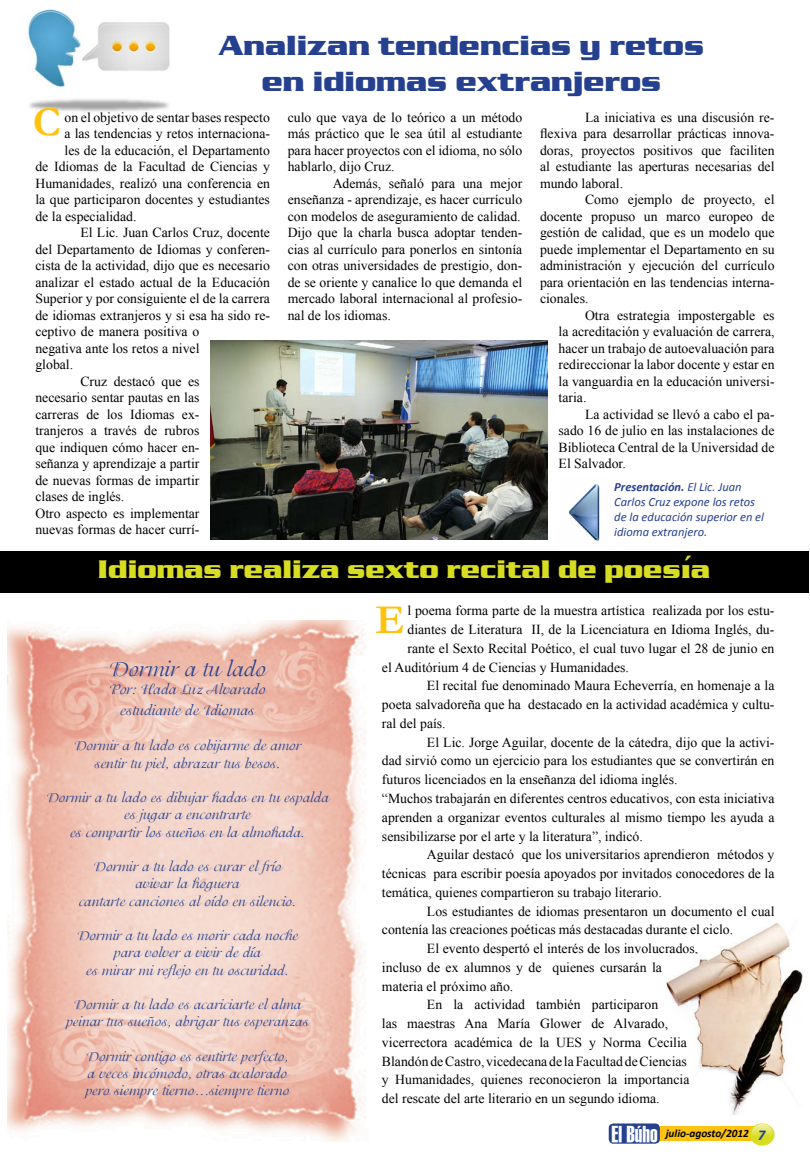
<style>
.page{position:relative;width:810px;height:1170px;background:#fff}
.page>*{position:absolute;margin:0;border:0;box-sizing:border-box;transform-origin:0 0}
.t1{font:700 41.25px "Garamond";color:#ffc20e}
.t2{font:700 30px/36px "Enterprise";color:#25408f;text-align:center}
.t3{font:700 27.5px "Enterprise";color:#d9dd22}
.t4{font:22.5px "Adorable";color:#25408f}
.t5{font:15px/21px "Adorable";color:#25408f;text-align:center}
.t6{font:14.38px/17.2px "Adorable";color:#25408f;text-align:center}
.t7{font:13.75px/16.5px "Times New Roman";color:#000;text-align:justify}
.t8{font:italic 12.5px/15px "Calibri";color:#25408f}
.t9{font:italic 700 11.25px "Calibri";color:#000}
.s1{font-weight:700}
.s2{font-family:"Geneva Cmpr";font-weight:400;font-style:normal;font-size:22.5px;color:#fff}
.s3{font-size:15px;color:#25408f}
</style>
<div class="page">
<div style="left:1px;top:552px;width:808px;height:41px;background:#000"></div>
<img style="left:28px;top:9px;width:142px;height:103px">
<img style="left:7px;top:620px;width:359px;height:522px">
<img style="left:665px;top:923px;width:138px;height:192px">
<img style="left:569px;top:484px;width:31px;height:57px">
<img style="left:210px;top:340px;width:338px;height:199px">
<div style="left:650px;top:1127px;width:105px;height:14px;background:#ffc20e"></div>
<svg style="left:750px;top:1123px;width:25px;height:23px"></svg>
<svg style="left:751px;top:1124px;width:22px;height:21px"></svg>
<div style="left:609px;top:1123px;width:51px;height:21px;background:#25408f;border-radius:5px"></div>
<h2 class="t2" style="left:219px;top:26px;width:487px">Analizan tendencias y retos en idiomas extranjeros</h2>
<p class="t7" style="left:288px;top:108px;width:236px">culo que vaya de lo teórico a un método más práctico que le sea útil al estudiante para hacer proyectos con el idioma, no sólo hablarlo, dijo Cruz.</p>
<p class="t7" style="left:288px;top:174px;width:236px;text-align:left;text-indent:45px">Además, señaló para una mejor enseñanza - aprendizaje, es hacer currículo con modelos de aseguramiento de calidad.<br>Dijo que la charla busca adoptar tenden&shy;cias al currículo para ponerlos en sintonía con otras universidades de prestigio, don&shy;de se oriente y canalice lo que demanda el mercado laboral internacional al profesio&shy;nal de los idiomas.</p>
<h1 class="t1" style="left:33px;top:93px;width:29px">C</h1>
<p class="t7" style="left:65px;top:108px;width:207px">on el objetivo de sentar bases respecto</p>
<p class="t7" style="left:65px;top:125px;width:207px">a las tendencias y retos internaciona-</p>
<p class="t7" style="left:65px;top:141px;width:207px">les de la educación, el Departamento</p>
<p class="t7" style="left:35px;top:158px;width:236px">de Idiomas de la Facultad de Ciencias y</p>
<p class="t7" style="left:35px;top:174px;width:236px">Humanidades, realizó una conferencia en</p>
<p class="t7" style="left:35px;top:191px;width:236px">la que participaron docentes y estudiantes</p>
<p class="t7" style="left:35px;top:207px;width:103px">de la especialidad.</p>
<p class="t7" style="left:80px;top:224px;width:191px">El Lic. Juan Carlos Cruz, docente</p>
<p class="t7" style="left:35px;top:240px;width:236px">del Departamento de Idiomas y conferen-</p>
<p class="t7" style="left:35px;top:257px;width:236px">cista de la actividad, dijo que es necesario</p>
<p class="t7" style="left:35px;top:273px;width:236px">analizar el estado actual de la Educación</p>
<p class="t7" style="left:35px;top:290px;width:236px">Superior y por consiguiente el de la carrera</p>
<p class="t7" style="left:35px;top:306px;width:236px">de idiomas extranjeros y si esa ha sido re-</p>
<p class="t7" style="left:35px;top:323px;width:166px">ceptivo de manera positiva o</p>
<p class="t7" style="left:35px;top:339px;width:166px">negativa ante los retos a nivel</p>
<p class="t7" style="left:35px;top:356px;width:39px">global.</p>
<p class="t7" style="left:80px;top:372px;width:121px">Cruz destacó que es</p>
<p class="t7" style="left:35px;top:389px;width:166px">necesario sentar pautas en las</p>
<p class="t7" style="left:35px;top:405px;width:166px">carreras de los Idiomas ex-</p>
<p class="t7" style="left:35px;top:422px;width:166px">tranjeros a través de rubros</p>
<p class="t7" style="left:35px;top:438px;width:166px">que indiquen cómo hacer en-</p>
<p class="t7" style="left:35px;top:455px;width:166px">señanza y aprendizaje a partir</p>
<p class="t7" style="left:35px;top:471px;width:166px">de nuevas formas de impartir</p>
<p class="t7" style="left:35px;top:488px;width:90px">clases de inglés.</p>
<p class="t7" style="left:35px;top:504px;width:166px">Otro aspecto es implementar</p>
<p class="t7" style="left:35px;top:521px;width:166px">nuevas formas de hacer currí-</p>
<p class="t7" style="left:540px;top:108px;width:236px;text-indent:45px">La iniciativa es una discusión re&shy;flexiva para desarrollar prácticas innova&shy;doras, proyectos positivos que faciliten al estudiante las aperturas necesarias del mundo laboral.</p>
<p class="t7" style="left:540px;top:191px;width:236px;text-indent:45px">Como ejemplo de proyecto, el docente propuso un marco europeo de gestión de calidad, que es un modelo que puede implementar el Departamento en su administración y ejecución del currículo para orientación en las tendencias interna&shy;cionales.</p>
<p class="t7" style="left:559px;top:306px;width:217px;text-indent:26px">Otra estrategia impostergable es la acreditación y evaluación de carrera, hacer un trabajo de autoevaluación para redireccionar la labor docente y estar en la vanguardia en la educación universi&shy;taria.</p>
<p class="t7" style="left:559px;top:405px;width:217px;text-indent:26px">La actividad se llevó a cabo el pa&shy;sado 16 de julio en las instalaciones de Biblioteca Central de la Universidad de El Salvador.</p>
<p class="t8" style="left:614px;top:479px;width:151px"><span class="s1">Presentación.</span> El Lic. Juan<br>Carlos Cruz expone los retos de la educación superior en el idioma extranjero.</p>
<h3 class="t3" style="left:98px;top:552px;width:614px">Idiomas realiza sexto recital de poesía</h3>
<h3 class="t4" style="left:109px;top:655px;width:159px">Dormir a tu lado</h3>
<p class="t5" style="left:109px;top:678px;width:158px">Por: Hada Luz Alvarado estudiante de Idiomas</p>
<p class="t6" style="left:74px;top:737px;width:229px">Dormir a tu lado es cobijarme de amor sentir tu piel, abrazar tus besos.</p>
<p class="t6" style="left:46px;top:789px;width:284px">Dormir a tu lado es dibujar hadas en tu espalda es jugar a encontrarte<br>es compartir los sueños en la almohada.</p>
<p class="t6" style="left:79px;top:858px;width:219px">Dormir a tu lado es curar el frío avivar la hoguera<br>cantarte canciones al oído en silencio.</p>
<p class="t6" style="left:77px;top:927px;width:223px">Dormir a tu lado es morir cada noche para volver a vivir de día<br>es mirar mi reflejo en tu oscuridad.</p>
<p class="t6" style="left:66px;top:996px;width:244px">Dormir a tu lado es acariciarte el alma peinar tus sueños, abrigar tus esperanzas</p>
<p class="t6" style="left:86px;top:1047px;width:206px;text-align:left">Dormir contigo es sentirte perfecto, a veces incómodo, otras acalorado pero siempre tierno…siempre tierno</p>
<p class="t7" style="left:407px;top:602px;width:369px">l poema forma parte de la muestra artística realizada por los estu-</p>
<p class="t7" style="left:407px;top:621px;width:368px">diantes de Literatura II, de la Licenciatura en Idioma Inglés, du-</p>
<p class="t7" style="left:407px;top:640px;width:368px">rante el Sexto Recital Poético, el cual tuvo lugar el 28 de junio en</p>
<p class="t7" style="left:382px;top:659px;width:249px">el Auditórium 4 de Ciencias y Humanidades.</p>
<p class="t7" style="left:427px;top:677px;width:349px">El recital fue denominado Maura Echeverría, en homenaje a la</p>
<p class="t7" style="left:382px;top:696px;width:394px">poeta salvadoreña que ha destacado en la actividad académica y cultu-</p>
<p class="t7" style="left:382px;top:715px;width:65px">ral del país.</p>
<p class="t7" style="left:427px;top:734px;width:349px">El Lic. Jorge Aguilar, docente de la cátedra, dijo que la activi-</p>
<p class="t7" style="left:382px;top:752px;width:394px">dad sirvió como un ejercicio para los estudiantes que se convertirán en</p>
<p class="t7" style="left:382px;top:771px;width:297px">futuros licenciados en la enseñanza del idioma inglés.</p>
<p class="t7" style="left:382px;top:790px;width:394px">“Muchos trabajarán en diferentes centros educativos, con esta iniciativa</p>
<p class="t7" style="left:382px;top:809px;width:394px">aprenden a organizar eventos culturales al mismo tiempo les ayuda a</p>
<p class="t7" style="left:382px;top:827px;width:262px">sensibilizarse por el arte y la literatura”, indicó.</p>
<p class="t7" style="left:427px;top:846px;width:349px">Aguilar destacó que los universitarios aprendieron métodos y</p>
<p class="t7" style="left:382px;top:865px;width:394px">técnicas para escribir poesía apoyados por invitados conocedores de la</p>
<p class="t7" style="left:382px;top:884px;width:281px">temática, quienes compartieron su trabajo literario.</p>
<p class="t7" style="left:427px;top:902px;width:349px">Los estudiantes de idiomas presentaron un documento el cual</p>
<p class="t7" style="left:382px;top:921px;width:353px">contenía las creaciones poéticas más destacadas durante el ciclo.</p>
<p class="t7" style="left:427px;top:940px;width:273px">El evento despertó el interés de los involucrados,</p>
<p class="t7" style="left:382px;top:959px;width:282px">incluso de ex alumnos y de quienes cursarán la</p>
<p class="t7" style="left:382px;top:977px;width:133px">materia el próximo año.</p>
<p class="t7" style="left:427px;top:996px;width:233px">En la actividad también participaron</p>
<p class="t7" style="left:382px;top:1015px;width:288px">las maestras Ana María Glower de Alvarado,</p>
<p class="t7" style="left:382px;top:1034px;width:307px">vicerrectora académica de la UES y Norma Cecilia</p>
<p class="t7" style="left:382px;top:1053px;width:306px">Blandón de Castro, vicedecana de la Facultad de Ciencias</p>
<p class="t7" style="left:382px;top:1071px;width:309px">y Humanidades, quienes reconocieron la importancia</p>
<p class="t7" style="left:382px;top:1090px;width:279px">del rescate del arte literario en un segundo idioma.</p>
<h1 class="t1" style="left:376px;top:592px;width:31px">E</h1>
<p class="t9" style="left:612px;top:1127px;width:155px"><span class="s2">El Búho</span> julio-agosto/2012 <span class="s3">7</span></p>
</div>
